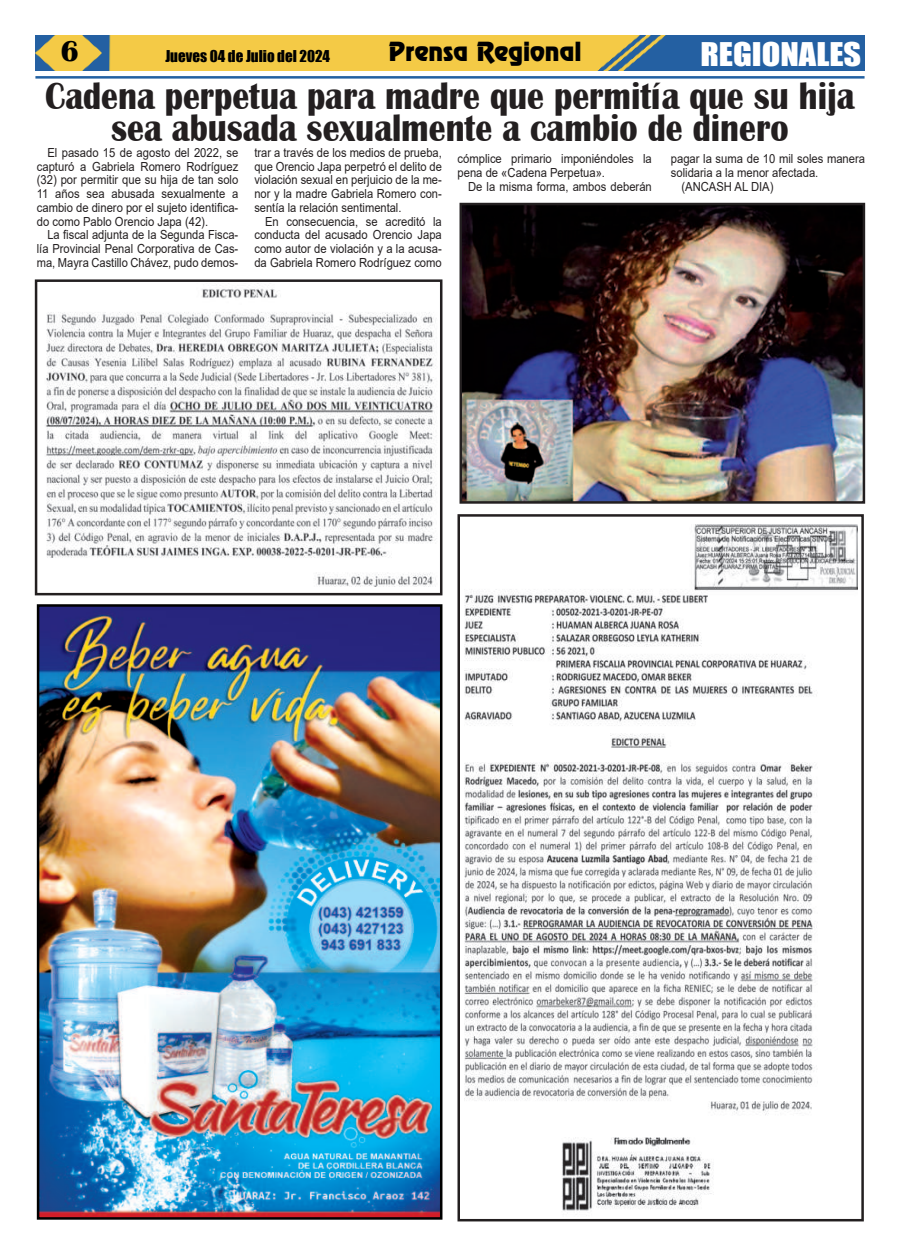
<style>
.page{position:relative;width:900px;height:1258px;background:#fff}
.page>*{position:absolute;margin:0;border:0;box-sizing:border-box;transform-origin:0 0}
.t1{font:700 39.25px/32.5px "Britannic";color:#231f20;text-align:center;scale:.86 1}
.t2{font:30px "Impact";color:#fff;scale:1.14 1}
.t3{font:700 30px "Britannic";color:#000}
.t4{font:23.75px "Renfrew Normal";color:#000}
.t5{font:15px "Impact";color:#000}
.t6{font:12.5px/13.8px "Arial";color:#231f20;text-align:justify;scale:.9 1}
.t7{font:12.5px/13.8px "Arial";color:#231f20;text-align:justify;scale:.89 1}
</style>
<div class="page">
<img style="left:35px;top:35px;width:830px;height:36px">
<hr style="left:35px;top:76px;width:830px;height:3px;background:#2361a2">
<img style="left:41px;top:608px;width:397px;height:608px">
<div style="left:37px;top:604px;width:405px;height:616px;border:3px solid #000"></div>
<img style="left:45px;top:283px;width:392px;height:304px">
<div style="left:35px;top:279px;width:407px;height:316px;border:3px solid #231f20"></div>
<img style="left:464px;top:207px;width:397px;height:293px">
<div style="left:460px;top:203px;width:405px;height:301px;border:3px solid #231f20"></div>
<img style="left:464px;top:524px;width:393px;height:687px">
<div style="left:458px;top:514px;width:406px;height:707px;border:3px solid #231f20"></div>
<h2 class="t3" style="left:61px;top:41px;width:20px">6</h2>
<p class="t5" style="left:165px;top:48px;width:166px">Jueves 04 de Julio del 2024</p>
<h3 class="t4" style="left:389px;top:41px;width:194px">Prensa Regional</h3>
<h2 class="t2" style="left:700px;top:38px;width:143px">REGIONALES</h2>
<h1 class="t1" style="left:45px;top:83px;width:943px">Cadena perpetua para madre que permitía que su hija sea abusada sexualmente a cambio de dinero</h1>
<p class="t6" style="left:671px;top:153px;width:217px">pagar la suma de 10 mil soles manera</p>
<p class="t6" style="left:671px;top:167px;width:165px">solidaria a la menor afectada.</p>
<p class="t6" style="left:681px;top:180px;width:104px">(ANCASH AL DIA)</p>
<p class="t7" style="left:254px;top:147px;width:212px">trar a través de los medios de prueba, que Orencio Japa perpetró el delito de violación sexual en perjuicio de la me&shy;nor y la madre Gabriela Romero con&shy;sentía la relación sentimental.</p>
<p class="t6" style="left:254px;top:215px;width:210px;text-indent:11px">En consecuencia, se acreditó la conducta del acusado Orencio Japa como autor de violación y a la acusa&shy;da Gabriela Romero Rodríguez como</p>
<p class="t6" style="left:37px;top:147px;width:225px;text-indent:11px">El pasado 15 de agosto del 2022, se capturó a Gabriela Romero Rodríguez (32) por permitir que su hija de tan solo 11 años sea abusada sexualmente a cambio de dinero por el sujeto identi昀椀ca&shy;do como Pablo Orencio Japa (42).</p>
<p class="t7" style="left:37px;top:228px;width:228px;text-indent:11px">La 昀椀scal adjunta de la Segunda Fisca&shy;lía Provincial Penal Corporativa de Cas&shy;ma, Mayra Castillo Chávez, pudo demos-</p>
<p class="t6" style="left:458px;top:153px;width:217px">cómplice primario imponiéndoles la pena de «Cadena Perpetua».</p>
<p class="t6" style="left:468px;top:180px;width:206px">De la misma forma, ambos deberán</p>
</div>
